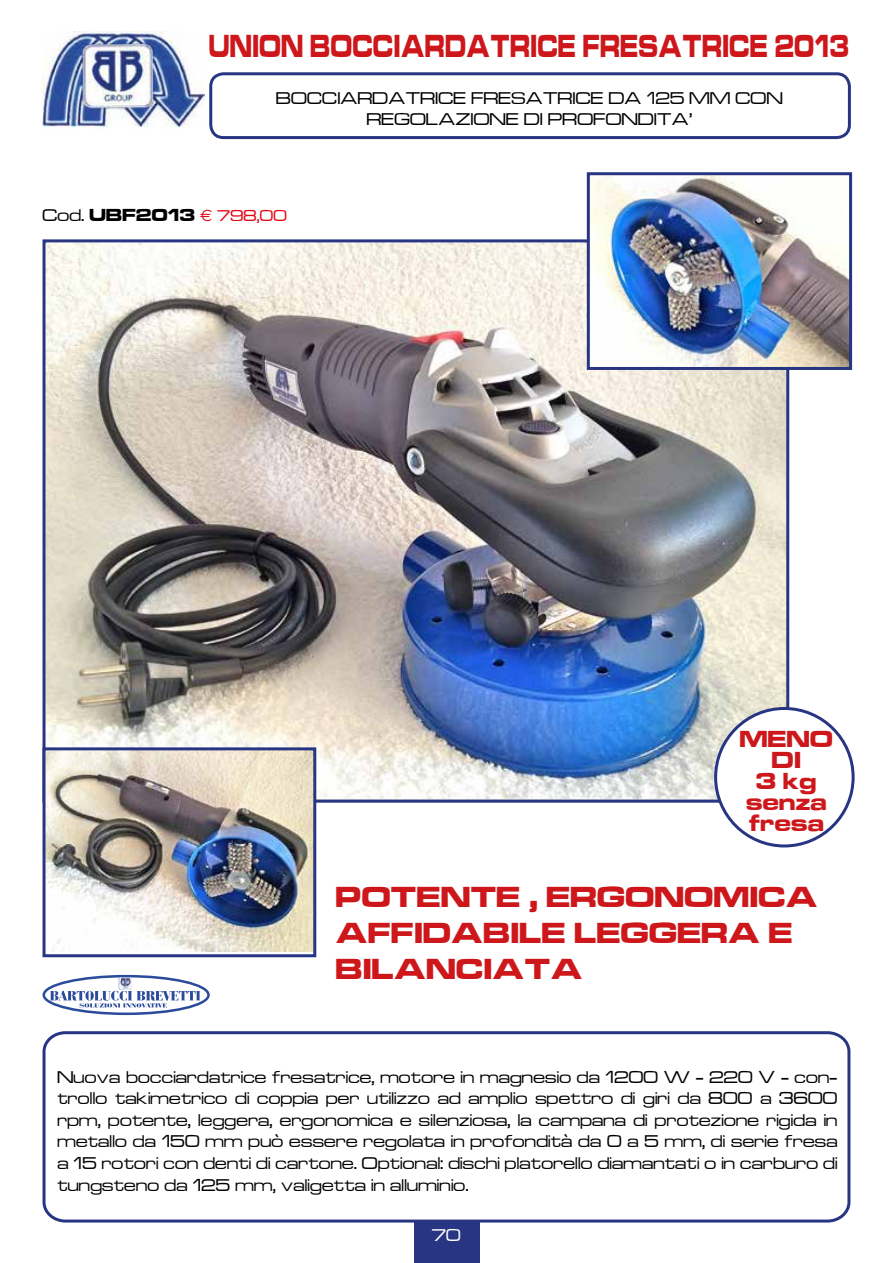
<style>
.page{position:relative;width:893px;height:1263px;background:#fff}
.page>*{position:absolute;margin:0;border:0;box-sizing:border-box;transform-origin:0 0}
.t1{font:33px "Microgramma Bld";letter-spacing:.02em;color:#cd171a;scale:.67 1}
.t2{font:30px/36px "Microgramma Bld";color:#cd171a}
.t3{font:24px/21px "Microgramma Bld";color:#cd171a;text-align:center}
.t4{font:18px/21.6px "Microgramma";color:#000;text-align:justify}
.t5{font:18px "Microgramma Bld";color:#000}
.t6{font:18px "Microgramma";color:#fff}
.s1{font-family:"Microgramma"}
.s2{font-family:"Euro Sans";font-size:16.5px;color:#e30613}
.s3{font-family:"Microgramma";font-size:16.5px;color:#e30613}
</style>
<div class="page">
<div style="left:415px;top:1220px;width:65px;height:43px;background:#283583"></div>
<img style="left:43px;top:32px;width:161px;height:97px">
<svg style="left:42px;top:1031px;width:809px;height:193px"></svg>
<svg style="left:44px;top:976px;width:165px;height:38px"></svg>
<div style="left:43px;top:975px;width:167px;height:40px;border:3px solid #2b4b9b;border-radius:50%"></div>
<svg style="left:50px;top:977px;width:150px;height:30px"></svg>
<img style="left:47px;top:243px;width:738px;height:556px">
<div style="left:716px;top:708px;width:137px;height:138px;background:#fff;border-radius:50%"></div>
<div style="left:714px;top:707px;width:141px;height:140px;border:3px solid #283583;border-radius:50%"></div>
<img style="left:47px;top:751px;width:265px;height:201px">
<div style="left:43px;top:747px;width:273px;height:210px;border:3px solid #283583"></div>
<img style="left:591px;top:176px;width:257px;height:190px">
<div style="left:587px;top:172px;width:265px;height:198px;border:3px solid #283583"></div>
<div style="left:209px;top:72px;width:642px;height:67px;border:3px solid #283583;border-radius:13px"></div>
<h1 class="t1" style="left:209px;top:24px;width:956px">UNION BOCCIARDATRICE FRESATRICE 2013</h1>
<p class="t4" style="left:276px;top:86px;width:508px;text-align:center">BOCCIARDATRICE FRESATRICE DA 125 MM CON<br>REGOLAZIONE DI PROFONDITA’</p>
<p class="t5" style="left:43px;top:203px;width:246px"><span class="s1">Cod.</span> UBF2013 <span class="s2">€</span> <span class="s3">798,00</span></p>
<h3 class="t3" style="left:740px;top:728px;width:95px">MENO<br>DI<br>3 kg senza fresa</h3>
<h2 class="t2" style="left:336px;top:878px;width:484px">POTENTE , ERGONOMICA<br>AFFIDABILE LEGGERA E<br>BILANCIATA</h2>
<p class="t4" style="left:57px;top:1065px;width:782px">Nuova bocciardatrice fresatrice, motore in magnesio da 1200 W - 220 V - con&shy;trollo takimetrico di coppia per utilizzo ad amplio spettro di giri da 800 a 3600 rpm, potente, leggera, ergonomica e silenziosa, la campana di protezione rigida in metallo da 150 mm può essere regolata in profondità da 0 a 5 mm, di serie fresa a 15 rotori con denti di cartone. Optional: dischi platorello diamantati o in carburo di tungsteno da 125 mm, valigetta in alluminio.</p>
<p class="t6" style="left:432px;top:1223px;width:31px">70</p>
</div>
